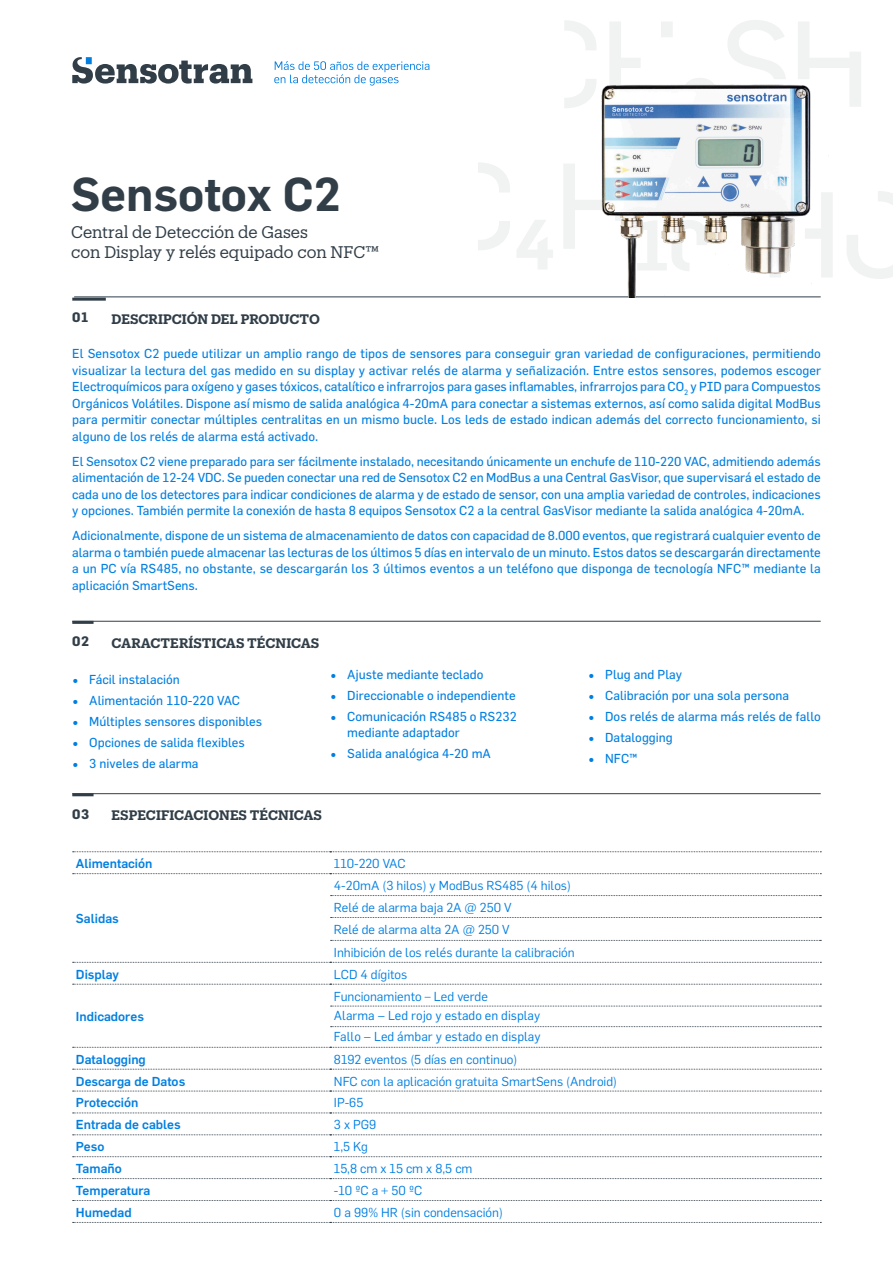
<style>
.page{position:relative;width:893px;height:1263px;background:#fff}
.page>*{position:absolute;margin:0;border:0;box-sizing:border-box;transform-origin:0 0}
.H1_-_Nombre_producto{font:600 46.5px "Flama";color:#313e48}
.H2_-_Descripción_pro{font:16.5px "Produkt";letter-spacing:-.005em;color:#313e48}
.H4_-_Titulos_de_secc{font:600 13.5px "Produkt";letter-spacing:-.005em;color:#313e48}
.H3_-_Número_de_secci{font:700 13.5px "Flama";color:#313e48}
.T1_-_Texto_básico{font:12.75px/16.5px "Flama";color:#007fe1;text-align:justify}
.T3_-_Texto_en_tablas{font:12.75px "Flama";color:#007fe1}
.H5_-_Titulos_en_tabl{font:500 12.75px "Flama";color:#007fe1}
.T3_-_Texto_en_tablas-2{font:12.75px "Flama";color:#007fe1}
.s1{font-weight:500;font-size:16.5px}
</style>
<div class="page">
<svg style="left:478px;top:20px;width:415px;height:259px"></svg>
<svg style="left:72px;top:57px;width:357px;height:29px"></svg>
<hr style="left:72px;top:298px;width:34px;height:3px;background:#313e48">
<hr style="left:74px;top:296px;width:747px;height:1px;background:#313e48">
<hr style="left:72px;top:621px;width:22px;height:3px;background:#313e48">
<hr style="left:72px;top:621px;width:749px;height:1px;background:#313e48">
<svg style="left:73px;top:851px;width:748px;height:1px"></svg>
<svg style="left:73px;top:873px;width:748px;height:1px"></svg>
<svg style="left:331px;top:895px;width:490px;height:1px"></svg>
<svg style="left:331px;top:917px;width:490px;height:1px"></svg>
<svg style="left:331px;top:940px;width:490px;height:1px"></svg>
<svg style="left:73px;top:962px;width:748px;height:1px"></svg>
<svg style="left:73px;top:984px;width:748px;height:1px"></svg>
<svg style="left:331px;top:1006px;width:490px;height:1px"></svg>
<svg style="left:331px;top:1026px;width:490px;height:1px"></svg>
<svg style="left:73px;top:1047px;width:748px;height:1px"></svg>
<svg style="left:73px;top:1069px;width:748px;height:1px"></svg>
<svg style="left:73px;top:1091px;width:748px;height:1px"></svg>
<svg style="left:73px;top:1112px;width:748px;height:1px"></svg>
<svg style="left:73px;top:1134px;width:748px;height:1px"></svg>
<svg style="left:73px;top:1156px;width:748px;height:1px"></svg>
<svg style="left:73px;top:1178px;width:748px;height:1px"></svg>
<svg style="left:73px;top:1200px;width:748px;height:1px"></svg>
<svg style="left:73px;top:1222px;width:748px;height:1px"></svg>
<hr style="left:72px;top:793px;width:22px;height:3px;background:#313e48">
<hr style="left:72px;top:793px;width:749px;height:1px;background:#313e48">
<img style="left:575px;top:56px;width:261px;height:241px">
<p class="H1_-_Nombre_producto" style="left:71px;top:161px;width:271px">Sensotox C2</p>
<p class="H2_-_Descripción_pro" style="left:71px;top:221px;width:238px">Central de Detección de Gases</p>
<p class="H2_-_Descripción_pro" style="left:71px;top:240px;width:309px">con Display y relés equipado con NFC™</p>
<p class="H3_-_Número_de_secci" style="left:72px;top:309px;width:18px">01</p>
<p class="H4_-_Titulos_de_secc" style="left:112px;top:309px;width:210px">DESCRIPCIÓN DEL PRODUCTO</p>
<p class="T1_-_Texto_básico" style="left:72px;top:345px;width:750px">El Sensotox C2 puede utilizar un amplio rango de tipos de sensores para conseguir gran variedad de configuraciones, permitiendo visualizar la lectura del gas medido en su display y activar relés de alarma y señalización. Entre estos sensores, podemos escoger Electroquímicos para oxígeno y gases tóxicos, catalítico e infrarrojos para gases inflamables, infrarrojos para CO<sub>2</sub> y PID para Compuestos Orgánicos Volátiles. Dispone así mismo de salida analógica 4-20mA para conectar a sistemas externos, así como salida digital ModBus para permitir conectar múltiples centralitas en un mismo bucle. Los leds de estado indican además del correcto funcionamiento, si alguno de los relés de alarma está activado.</p>
<p class="T1_-_Texto_básico" style="left:72px;top:452px;width:750px">El Sensotox C2 viene preparado para ser fácilmente instalado, necesitando únicamente un enchufe de 110-220 VAC, admitiendo además alimentación de 12-24 VDC. Se pueden conectar una red de Sensotox C2 en ModBus a una Central GasVisor, que supervisará el estado de cada uno de los detectores para indicar condiciones de alarma y de estado de sensor, con una amplia variedad de controles, indicaciones y opciones. También permite la conexión de hasta 8 equipos Sensotox C2 a la central GasVisor mediante la salida analógica 4-20mA.</p>
<p class="T1_-_Texto_básico" style="left:72px;top:527px;width:750px">Adicionalmente, dispone de un sistema de almacenamiento de datos con capacidad de 8.000 eventos, que registrará cualquier evento de alarma o también puede almacenar las lecturas de los últimos 5 días en intervalo de un minuto. Estos datos se descargarán directamente a un PC vía RS485, no obstante, se descargarán los 3 últimos eventos a un teléfono que disponga de tecnología NFC™ mediante la aplicación SmartSens.</p>
<p class="H3_-_Número_de_secci" style="left:72px;top:633px;width:19px">02</p>
<p class="H4_-_Titulos_de_secc" style="left:112px;top:633px;width:209px">CARACTERÍSTICAS TÉCNICAS</p>
<p class="T1_-_Texto_básico" style="left:72px;top:671px;width:109px"><span class="s1">•</span> Fácil instalación</p>
<p class="T1_-_Texto_básico" style="left:72px;top:692px;width:169px"><span class="s1">•</span> Alimentación 110-220 VAC</p>
<p class="T1_-_Texto_básico" style="left:72px;top:713px;width:191px"><span class="s1">•</span> Múltiples sensores disponibles</p>
<p class="T1_-_Texto_básico" style="left:72px;top:734px;width:174px"><span class="s1">•</span> Opciones de salida flexibles</p>
<p class="T1_-_Texto_básico" style="left:72px;top:755px;width:128px"><span class="s1">•</span> 3 niveles de alarma</p>
<p class="T1_-_Texto_básico" style="left:330px;top:665px;width:155px"><span class="s1">•</span> Ajuste mediante teclado</p>
<p class="T1_-_Texto_básico" style="left:330px;top:686px;width:187px"><span class="s1">•</span> Direccionable o independiente</p>
<p class="T1_-_Texto_básico" style="left:347px;top:707px;width:171px;text-indent:-17px"><span class="s1">•</span> Comunicación RS485 o RS232 mediante adaptador</p>
<p class="T1_-_Texto_básico" style="left:330px;top:745px;width:162px"><span class="s1">•</span> Salida analógica 4-20 mA</p>
<p class="T1_-_Texto_básico" style="left:588px;top:665px;width:95px"><span class="s1">•</span> Plug and Play</p>
<p class="T1_-_Texto_básico" style="left:588px;top:686px;width:202px"><span class="s1">•</span> Calibración por una sola persona</p>
<p class="T1_-_Texto_básico" style="left:588px;top:707px;width:234px"><span class="s1">•</span> Dos relés de alarma más relés de fallo</p>
<p class="T1_-_Texto_básico" style="left:588px;top:728px;width:86px"><span class="s1">•</span> Datalogging</p>
<p class="T1_-_Texto_básico" style="left:588px;top:749px;width:51px"><span class="s1">•</span> NFC™</p>
<p class="H3_-_Número_de_secci" style="left:72px;top:806px;width:19px">03</p>
<p class="H4_-_Titulos_de_secc" style="left:112px;top:806px;width:212px">ESPECIFICACIONES TÉCNICAS</p>
<p class="H5_-_Titulos_en_tabl" style="left:76px;top:854px;width:78px">Alimentación</p>
<p class="T3_-_Texto_en_tablas" style="left:334px;top:855px;width:73px">110-220 VAC</p>
<p class="H5_-_Titulos_en_tabl" style="left:76px;top:910px;width:44px">Salidas</p>
<p class="T3_-_Texto_en_tablas" style="left:334px;top:877px;width:239px">4-20mA (3 hilos) y ModBus RS485 (4 hilos)</p>
<p class="T3_-_Texto_en_tablas" style="left:334px;top:899px;width:179px">Relé de alarma baja 2A @ 250 V</p>
<p class="T3_-_Texto_en_tablas" style="left:334px;top:921px;width:177px">Relé de alarma alta 2A @ 250 V</p>
<p class="T3_-_Texto_en_tablas" style="left:334px;top:943px;width:242px">Inhibición de los relés durante la calibración</p>
<p class="H5_-_Titulos_en_tabl" style="left:76px;top:965px;width:45px">Display</p>
<p class="T3_-_Texto_en_tablas" style="left:334px;top:965px;width:75px">LCD 4 dígitos</p>
<p class="H5_-_Titulos_en_tabl" style="left:76px;top:1007px;width:70px">Indicadores</p>
<p class="T3_-_Texto_en_tablas" style="left:334px;top:987px;width:155px">Funcionamiento – Led verde</p>
<p class="T3_-_Texto_en_tablas-2" style="left:334px;top:1008px;width:208px">Alarma – Led rojo y estado en display</p>
<p class="T3_-_Texto_en_tablas-2" style="left:334px;top:1028px;width:208px">Fallo – Led ámbar y estado en display</p>
<p class="H5_-_Titulos_en_tabl" style="left:76px;top:1050px;width:71px">Datalogging</p>
<p class="T3_-_Texto_en_tablas" style="left:334px;top:1050px;width:185px">8192 eventos (5 días en continuo)</p>
<p class="H5_-_Titulos_en_tabl" style="left:76px;top:1072px;width:111px">Descarga de Datos</p>
<p class="T3_-_Texto_en_tablas" style="left:334px;top:1072px;width:285px">NFC con la aplicación gratuita SmartSens (Android)</p>
<p class="H5_-_Titulos_en_tabl" style="left:76px;top:1094px;width:64px">Protección</p>
<p class="T3_-_Texto_en_tablas" style="left:334px;top:1094px;width:31px">IP-65</p>
<p class="H5_-_Titulos_en_tabl" style="left:76px;top:1115px;width:106px">Entrada de cables</p>
<p class="T3_-_Texto_en_tablas" style="left:334px;top:1116px;width:44px">3 x PG9</p>
<p class="H5_-_Titulos_en_tabl" style="left:76px;top:1137px;width:30px">Peso</p>
<p class="T3_-_Texto_en_tablas" style="left:334px;top:1138px;width:35px">1,5 Kg</p>
<p class="H5_-_Titulos_en_tabl" style="left:76px;top:1159px;width:47px">Tamaño</p>
<p class="T3_-_Texto_en_tablas" style="left:334px;top:1160px;width:140px">15,8 cm x 15 cm x 8,5 cm</p>
<p class="H5_-_Titulos_en_tabl" style="left:76px;top:1181px;width:76px">Temperatura</p>
<p class="T3_-_Texto_en_tablas" style="left:334px;top:1182px;width:90px">-10 ºC a + 50 ºC</p>
<p class="H5_-_Titulos_en_tabl" style="left:76px;top:1203px;width:57px">Humedad</p>
<p class="T3_-_Texto_en_tablas" style="left:334px;top:1203px;width:170px">0 a 99% HR (sin condensación)</p>
</div>
